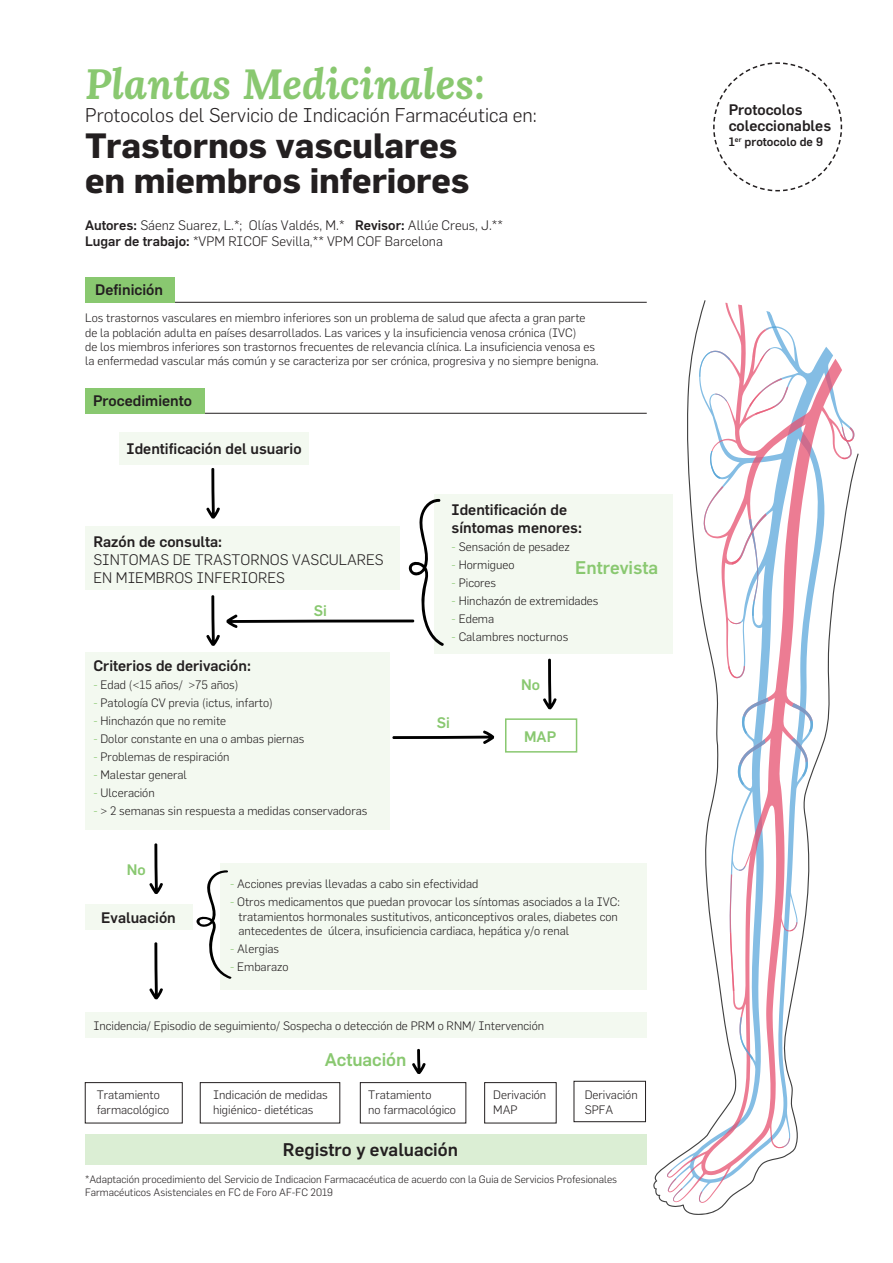
<style>
.page{position:relative;width:893px;height:1263px;background:#fff}
.page>*{position:absolute;margin:0;border:0;box-sizing:border-box;transform-origin:0 0}
.t1{font:italic 700 42px "Lora";color:#89c870}
.t2{font:700 34.5px "Flama";color:#231f20}
.t3{font:300 19.5px "Flama Stdr";color:#231f20}
.t4{font:500 18px "Flama Stdr";color:#89c870}
.t5{font:500 18px "Flama Stdr";color:#231f20}
.t6{font:500 15px "Flama Stdr";color:#231f20}
.t7{font:300 15px "Flama Stdr";color:#231f20}
.t8{font:500 15px "Flama Stdr";color:#89c870}
.t9{font:300 13.5px "Flama Stdr";color:#231f20}
.t10{font:300 12px "Flama Stdr";color:#231f20}
.t11{font:500 12px "Flama Stdr";color:#231f20}
.t12{font:300 10.5px/12.6px "Flama Stdr";color:#231f20}
.s1{font-weight:500}
.s2{color:#89c870}
</style>
<div class="page">
<div style="left:85px;top:905px;width:107px;height:25px;background:#f3f9f0"></div>
<div style="left:85px;top:1012px;width:562px;height:26px;background:#f3f9f0"></div>
<div style="left:85px;top:652px;width:304px;height:178px;background:#f3f9f0"></div>
<div style="left:85px;top:526px;width:315px;height:63px;background:#f3f9f0"></div>
<div style="left:120px;top:433px;width:189px;height:32px;background:#f3f9f0"></div>
<div style="left:435px;top:494px;width:238px;height:160px;background:#f3f9f0"></div>
<div style="left:85px;top:1134px;width:562px;height:30px;background:#dbeed4"></div>
<hr style="left:85px;top:413px;width:562px;height:1px;background:#231f20">
<hr style="left:85px;top:302px;width:562px;height:1px;background:#231f20">
<div style="left:85px;top:277px;width:89px;height:26px;background:#89c870"></div>
<div style="left:85px;top:388px;width:119px;height:26px;background:#89c870"></div>
<svg style="left:226px;top:499px;width:218px;height:147px"></svg>
<svg style="left:149px;top:843px;width:14px;height:51px"></svg>
<svg style="left:149px;top:942px;width:14px;height:57px"></svg>
<div style="left:505px;top:718px;width:72px;height:35px;border:2px solid #89c870"></div>
<svg style="left:412px;top:1048px;width:14px;height:26px"></svg>
<svg style="left:668px;top:303px;width:185px;height:900px"></svg>
<svg style="left:840px;top:427px;width:14px;height:32px"></svg>
<svg style="left:791px;top:738px;width:17px;height:39px"></svg>
<svg style="left:728px;top:666px;width:17px;height:12px"></svg>
<svg style="left:792px;top:703px;width:21px;height:29px"></svg>
<svg style="left:738px;top:698px;width:31px;height:87px"></svg>
<svg style="left:738px;top:739px;width:27px;height:46px"></svg>
<svg style="left:774px;top:1138px;width:16px;height:10px"></svg>
<svg style="left:667px;top:1169px;width:15px;height:32px"></svg>
<svg style="left:699px;top:1191px;width:3px;height:11px"></svg>
<svg style="left:790px;top:922px;width:7px;height:9px"></svg>
<svg style="left:739px;top:1017px;width:14px;height:43px"></svg>
<svg style="left:730px;top:866px;width:15px;height:125px"></svg>
<svg style="left:715px;top:394px;width:12px;height:8px"></svg>
<svg style="left:699px;top:351px;width:31px;height:26px"></svg>
<svg style="left:752px;top:326px;width:24px;height:36px"></svg>
<svg style="left:752px;top:327px;width:17px;height:31px"></svg>
<svg style="left:749px;top:378px;width:39px;height:37px"></svg>
<svg style="left:703px;top:486px;width:20px;height:47px"></svg>
<svg style="left:710px;top:451px;width:11px;height:28px"></svg>
<svg style="left:730px;top:513px;width:36px;height:111px"></svg>
<svg style="left:392px;top:730px;width:102px;height:14px"></svg>
<div style="left:85px;top:1082px;width:98px;height:41px;border:1px solid #231f20"></div>
<div style="left:360px;top:1082px;width:106px;height:41px;border:1px solid #231f20"></div>
<div style="left:200px;top:1082px;width:140px;height:41px;border:1px solid #231f20"></div>
<div style="left:484px;top:1082px;width:73px;height:41px;border:1px solid #231f20"></div>
<div style="left:574px;top:1081px;width:72px;height:41px;border:1px solid #231f20"></div>
<div style="left:220px;top:863px;width:427px;height:127px;background:#f3f9f0"></div>
<svg style="left:196px;top:870px;width:36px;height:109px"></svg>
<svg style="left:206px;top:595px;width:14px;height:51px"></svg>
<svg style="left:206px;top:468px;width:14px;height:51px"></svg>
<svg style="left:543px;top:658px;width:14px;height:51px"></svg>
<svg style="left:713px;top:62px;width:130px;height:130px"></svg>
<p class="t1" style="left:85px;top:54px;width:402px">Plantas Medicinales:</p>
<p class="t3" style="left:85px;top:104px;width:453px">Protocolos del Servicio de Indicación Farmacéutica en:</p>
<p class="t2" style="left:85px;top:125px;width:374px">Trastornos vasculares</p>
<p class="t2" style="left:85px;top:159px;width:386px">en miembros inferiores</p>
<p class="t9" style="left:85px;top:217px;width:419px"><span class="s1">Autores:</span> Sáenz Suarez, L.*; Olías Valdés, M.* <span class="s1">Revisor:</span> Allúe Creus, J.**</p>
<p class="t9" style="left:85px;top:233px;width:359px"><span class="s1">Lugar de trabajo:</span> *VPM RICOF Sevilla,** VPM COF Barcelona</p>
<p class="t6" style="left:95px;top:280px;width:69px">Definición</p>
<p class="t10" style="left:85px;top:311px;width:502px">Los trastornos vasculares en miembro inferiores son un problema de salud que afecta a gran parte</p>
<p class="t10" style="left:85px;top:325px;width:493px">de la población adulta en países desarrollados. Las varices y la insuficiencia venosa crónica (IVC)</p>
<p class="t10" style="left:85px;top:340px;width:511px">de los miembros inferiores son trastornos frecuentes de relevancia clínica. La insuficiencia venosa es</p>
<p class="t10" style="left:85px;top:354px;width:515px">la enfermedad vascular más común y se caracteriza por ser crónica, progresiva y no siempre benigna.</p>
<p class="t6" style="left:93px;top:392px;width:101px">Procedimiento</p>
<p class="t6" style="left:127px;top:440px;width:177px">Identificación del usuario</p>
<p class="t6" style="left:93px;top:532px;width:130px">Razón de consulta:</p>
<p class="t7" style="left:93px;top:550px;width:292px">SINTOMAS DE TRASTORNOS VASCULARES</p>
<p class="t7" style="left:93px;top:568px;width:193px">EN MIEMBROS INFERIORES</p>
<p class="t8" style="left:314px;top:601px;width:15px">Si</p>
<p class="t6" style="left:93px;top:657px;width:159px">Criterios de derivación:</p>
<p class="t10" style="left:93px;top:678px;width:147px"><span class="s2">-</span> Edad (&lt;15 años/ &gt;75 años)</p>
<p class="t10" style="left:93px;top:696px;width:181px"><span class="s2">-</span> Patología CV previa (ictus, infarto)</p>
<p class="t10" style="left:93px;top:714px;width:134px"><span class="s2">-</span> Hinchazón que no remite</p>
<p class="t10" style="left:93px;top:732px;width:213px"><span class="s2">-</span> Dolor constante en una o ambas piernas</p>
<p class="t10" style="left:93px;top:750px;width:138px"><span class="s2">-</span> Problemas de respiración</p>
<p class="t10" style="left:93px;top:768px;width:95px"><span class="s2">-</span> Malestar general</p>
<p class="t10" style="left:93px;top:786px;width:63px"><span class="s2">-</span> Ulceración</p>
<p class="t10" style="left:93px;top:804px;width:275px"><span class="s2">-</span> &gt; 2 semanas sin respuesta a medidas conservadoras</p>
<p class="t8" style="left:127px;top:860px;width:20px">No</p>
<p class="t6" style="left:452px;top:501px;width:117px">Identificación de</p>
<p class="t6" style="left:452px;top:519px;width:132px">síntomas menores:</p>
<p class="t10" style="left:452px;top:539px;width:120px"><span class="s2">-</span> Sensación de pesadez</p>
<p class="t10" style="left:452px;top:557px;width:65px"><span class="s2">-</span> Hormigueo</p>
<p class="t10" style="left:452px;top:575px;width:46px"><span class="s2">-</span> Picores</p>
<p class="t10" style="left:452px;top:593px;width:148px"><span class="s2">-</span> Hinchazón de extremidades</p>
<p class="t10" style="left:452px;top:611px;width:44px"><span class="s2">-</span> Edema</p>
<p class="t10" style="left:452px;top:629px;width:118px"><span class="s2">-</span> Calambres nocturnos</p>
<p class="t4" style="left:575px;top:557px;width:85px">Entrevista</p>
<p class="t8" style="left:437px;top:713px;width:15px">Si</p>
<p class="t8" style="left:521px;top:676px;width:20px">No</p>
<p class="t8" style="left:524px;top:727px;width:34px">MAP</p>
<p class="t6" style="left:101px;top:909px;width:76px">Evaluación</p>
<p class="t10" style="left:230px;top:877px;width:250px"><span class="s2">-</span> Acciones previas llevadas a cabo sin efectividad</p>
<p class="t10" style="left:230px;top:895px;width:391px"><span class="s2">-</span> Otros medicamentos que puedan provocar los síntomas asociados a la IVC:</p>
<p class="t10" style="left:239px;top:909px;width:381px">tratamientos hormonales sustitutivos, anticonceptivos orales, diabetes con</p>
<p class="t10" style="left:239px;top:924px;width:332px">antecedentes de úlcera, insuficiencia cardiaca, hepática y/o renal</p>
<p class="t10" style="left:230px;top:942px;width:51px"><span class="s2">-</span> Alergias</p>
<p class="t10" style="left:230px;top:960px;width:60px"><span class="s2">-</span> Embarazo</p>
<p class="t10" style="left:93px;top:1019px;width:452px">Incidencia/ Episodio de seguimiento/ Sospecha o detección de PRM o RNM/ Intervención</p>
<p class="t4" style="left:325px;top:1049px;width:83px">Actuación</p>
<p class="t10" style="left:97px;top:1088px;width:65px">Tratamiento</p>
<p class="t10" style="left:97px;top:1102px;width:74px">farmacológico</p>
<p class="t10" style="left:213px;top:1088px;width:116px">Indicación de medidas</p>
<p class="t10" style="left:213px;top:1102px;width:102px">higiénico- dietéticas</p>
<p class="t10" style="left:493px;top:1088px;width:54px">Derivación</p>
<p class="t10" style="left:493px;top:1102px;width:26px">MAP</p>
<p class="t10" style="left:368px;top:1088px;width:65px">Tratamiento</p>
<p class="t10" style="left:368px;top:1102px;width:89px">no farmacológico</p>
<p class="t5" style="left:283px;top:1138px;width:176px">Registro y evaluación</p>
<p class="t10" style="left:585px;top:1088px;width:54px">Derivación</p>
<p class="t10" style="left:585px;top:1102px;width:30px">SPFA</p>
<p class="t12" style="left:85px;top:1173px;width:534px">*Adaptación procedimiento del Servicio de Indicacion Farmacacéutica de acuerdo con la Guia de Servicios Profesionales<br>Farmacéuticos Asistenciales en FC de Foro AF-FC 2019</p>
<p class="t6" style="left:729px;top:101px;width:75px">Protocolos</p>
<p class="t6" style="left:729px;top:117px;width:104px">coleccionables</p>
<p class="t11" style="left:729px;top:134px;width:96px">1<sup>er</sup> protocolo de 9</p>
</div>
